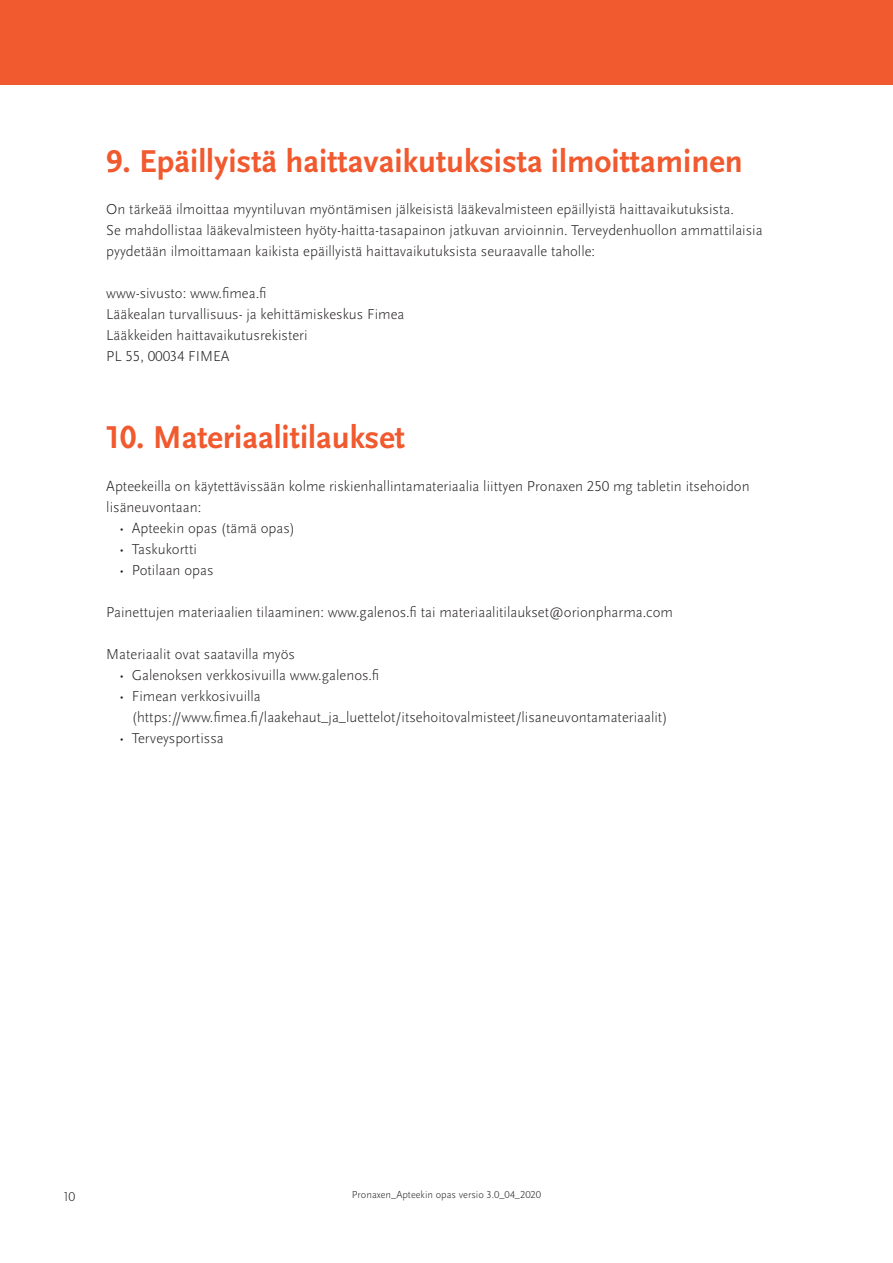
<style>
.page{position:relative;width:893px;height:1263px;background:#fff}
.page>*{position:absolute;margin:0;border:0;box-sizing:border-box;transform-origin:0 0}
.t1{font:700 33px "Scala Sans Pro";color:#f1592f}
.t2{font:300 15px/21px "Scala Sans Pro";color:#231f20}
.t3{font:300 13.5px "Scala Sans Pro";color:#231f20}
.t4{font:300 10.5px "Scala Sans Pro";color:#231f20}
</style>
<div class="page">
<div style="left:0;top:0;width:893px;height:85px;background:#f1592f"></div>
<h1 class="t1" style="left:106px;top:142px;width:638px">9. Epäillyistä haittavaikutuksista ilmoittaminen</h1>
<p class="t2" style="left:106px;top:199px;width:658px">On tärkeää ilmoittaa myyntiluvan myöntämisen jälkeisistä lääkevalmisteen epäillyistä haittavaikutuksista.<br>Se mahdollistaa lääkevalmisteen hyöty-haitta-tasapainon jatkuvan arvioinnin. Terveydenhuollon ammattilaisia pyydetään ilmoittamaan kaikista epäillyistä haittavaikutuksista seuraavalle taholle:</p>
<p class="t2" style="left:106px;top:283px;width:300px">www-sivusto: www.fimea.fi<br>Lääkealan turvallisuus- ja kehittämiskeskus Fimea Lääkkeiden haittavaikutusrekisteri<br>PL 55, 00034 FIMEA</p>
<h1 class="t1" style="left:106px;top:418px;width:300px">10. Materiaalitilaukset</h1>
<p class="t2" style="left:106px;top:475px;width:645px">Apteekeilla on käytettävissään kolme riskienhallintamateriaalia liittyen Pronaxen 250 mg tabletin itsehoidon lisäneuvontaan:</p>
<p class="t2" style="left:119px;top:517px;width:178px">• Apteekin opas (tämä opas)</p>
<p class="t2" style="left:119px;top:538px;width:79px">• Taskukortti</p>
<p class="t2" style="left:119px;top:559px;width:96px">• Potilaan opas</p>
<p class="t2" style="left:106px;top:601px;width:568px">Painettujen materiaalien tilaaminen: www.galenos.fi tai materiaalitilaukset@orionpharma.com</p>
<p class="t2" style="left:106px;top:643px;width:190px">Materiaalit ovat saatavilla myös</p>
<p class="t2" style="left:119px;top:664px;width:262px">• Galenoksen verkkosivuilla www.galenos.fi</p>
<p class="t2" style="left:132px;top:685px;width:537px;text-indent:-13px">• Fimean verkkosivuilla (https://www.fimea.fi/laakehaut_ja_luettelot/itsehoitovalmisteet/lisaneuvontamateriaalit)</p>
<p class="t2" style="left:119px;top:727px;width:106px">• Terveysportissa</p>
<p class="t3" style="left:64px;top:1188px;width:13px">10</p>
<p class="t4" style="left:352px;top:1189px;width:191px">Pronaxen_Apteekin opas versio 3.0_04_2020</p>
</div>
